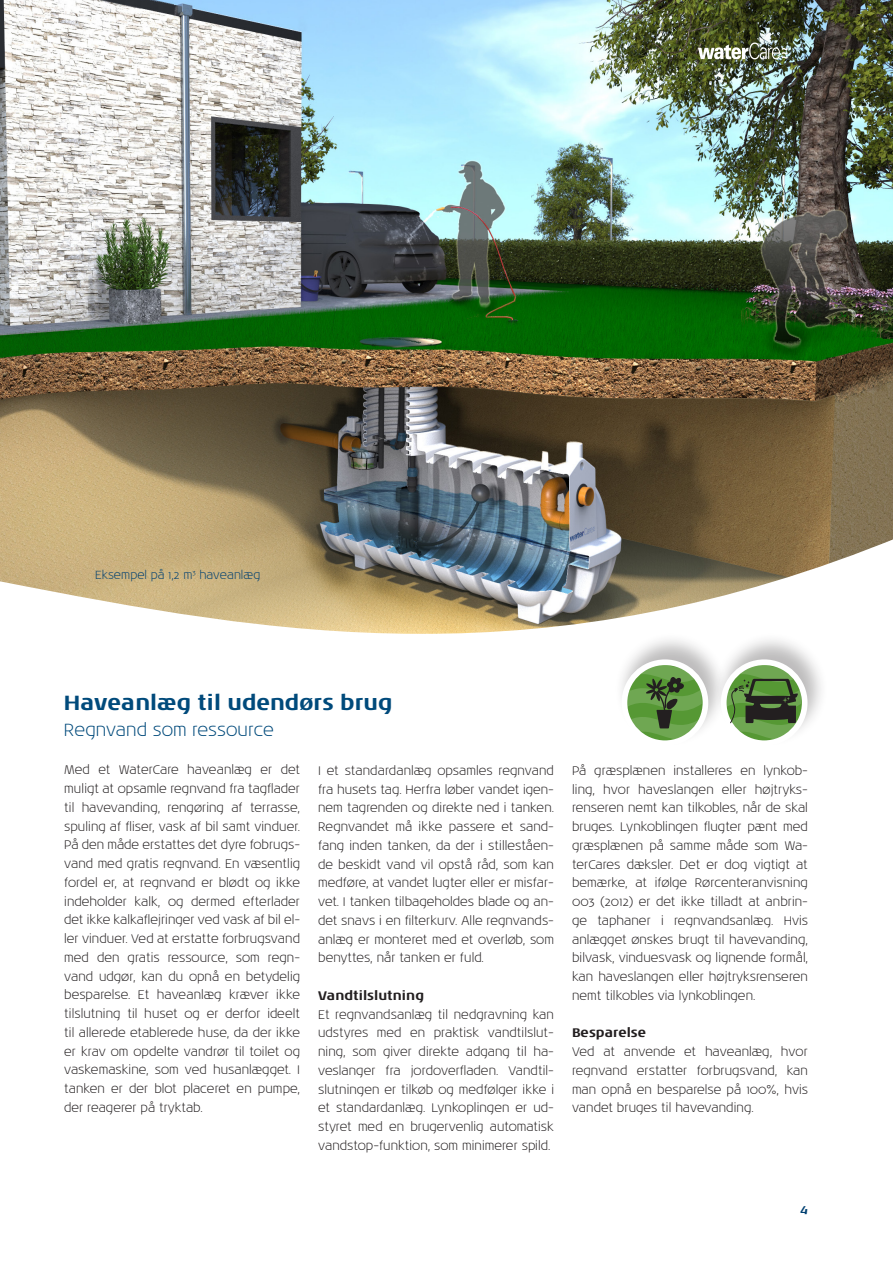
<style>
.page{position:relative;width:893px;height:1263px;background:#fff}
.page>*{position:absolute;margin:0;border:0;box-sizing:border-box;transform-origin:0 0}
.t1{font:700 21px "Noa LT Std";color:#004a7b}
.t2{font:300 18px "Noa LT Std";color:#004a7b}
.t3{font:300 12.75px/18.8px "Noa LT Std";color:#231f20;text-align:justify}
.t4{font:700 12.75px "Noa LT Std";color:#231f20}
.t5{font:300 12px "Noa LT Std";color:#004071}
.t6{font:italic 700 12px "Noa LT Std";color:#004071}
</style>
<div class="page">
<img style="left:0;top:0;width:893px;height:340px">
<img style="left:0;top:340px;width:893px;height:294px">
<svg style="left:698px;top:43px;width:90px;height:17px"></svg>
<div style="left:615px;top:632px;width:114px;height:115px;background:#231f20;opacity:.3"></div>
<div style="left:622px;top:659px;width:86px;height:87px;border:6px solid #fff;border-radius:50%"></div>
<div style="left:714px;top:632px;width:114px;height:115px;background:#231f20;opacity:.3"></div>
<div style="left:721px;top:659px;width:86px;height:87px;border:6px solid #fff;border-radius:50%"></div>
<svg style="left:622px;top:659px;width:80px;height:81px"></svg>
<svg style="left:721px;top:659px;width:80px;height:81px"></svg>
<p class="t5" style="left:95px;top:568px;width:167px">Eksempel på 1,2 m<sup>3</sup> haveanlæg</p>
<p class="t1" style="left:64px;top:690px;width:330px">Haveanlæg til udendørs brug</p>
<p class="t2" style="left:64px;top:719px;width:212px">Regnvand som ressource</p>
<p class="t3" style="left:64px;top:761px;width:237px">Med et WaterCare haveanlæg er det muligt at opsamle regnvand fra tagflader til havevanding, rengøring af terrasse, spuling af fliser, vask af bil samt vinduer.<br>På den måde erstattes det dyre fobrugs&shy;vand med gratis regnvand. En væsentlig fordel er, at regnvand er blødt og ikke indeholder kalk, og dermed efterlader det ikke kalkaflejringer ved vask af bil el&shy;ler vinduer. Ved at erstatte forbrugsvand med den gratis ressource, som regn&shy;vand udgør, kan du opnå en betydelig besparelse. Et haveanlæg kræver ikke tilslutning til huset og er derfor ideelt til allerede etablerede huse, da der ikke er krav om opdelte vandrør til toilet og vaskemaskine, som ved husanlægget. I tanken er der blot placeret en pumpe, der reagerer på tryktab.</p>
<p class="t3" style="left:318px;top:761px;width:237px">I et standardanlæg opsamles regnvand fra husets tag. Herfra løber vandet igen&shy;nem tagrenden og direkte ned i tanken.<br>Regnvandet må ikke passere et sand&shy;fang inden tanken, da der i stilleståen&shy;de beskidt vand vil opstå råd, som kan medføre, at vandet lugter eller er misfar&shy;vet. I tanken tilbageholdes blade og an&shy;det snavs i en filterkurv. Alle regnvands&shy;anlæg er monteret med et overløb, som benyttes, når tanken er fuld.</p>
<p class="t4" style="left:318px;top:987px;width:108px">Vandtilslutning</p>
<p class="t3" style="left:318px;top:1005px;width:237px">Et regnvandsanlæg til nedgravning kan udstyres med en praktisk vandtilslut&shy;ning, som giver direkte adgang til ha&shy;veslanger fra jordoverfladen. Vandtil&shy;slutningen er tilkøb og medfølger ikke i et standardanlæg. Lynkoplingen er ud&shy;styret med en brugervenlig automatisk vandstop-funktion, som minimerer spild.</p>
<p class="t3" style="left:572px;top:761px;width:237px">På græsplænen installeres en lynkob&shy;ling, hvor haveslangen eller højtryks&shy;renseren nemt kan tilkobles, når de skal bruges. Lynkoblingen flugter pænt med græsplænen på samme måde som Wa&shy;terCares dæksler. Det er dog vigtigt at bemærke, at ifølge Rørcenteranvisning 003 (2012) er det ikke tilladt at anbrin&shy;ge taphaner i regnvandsanlæg. Hvis anlægget ønskes brugt til havevanding, bilvask, vinduesvask og lignende formål, kan haveslangen eller højtryksrenseren nemt tilkobles via lynkoblingen.</p>
<p class="t4" style="left:572px;top:1025px;width:76px">Besparelse</p>
<p class="t3" style="left:572px;top:1043px;width:237px">Ved at anvende et haveanlæg, hvor regnvand erstatter forbrugsvand, kan man opnå en besparelse på 100%, hvis vandet bruges til havevanding.</p>
<p class="t6" style="left:800px;top:1201px;width:9px">4</p>
</div>
